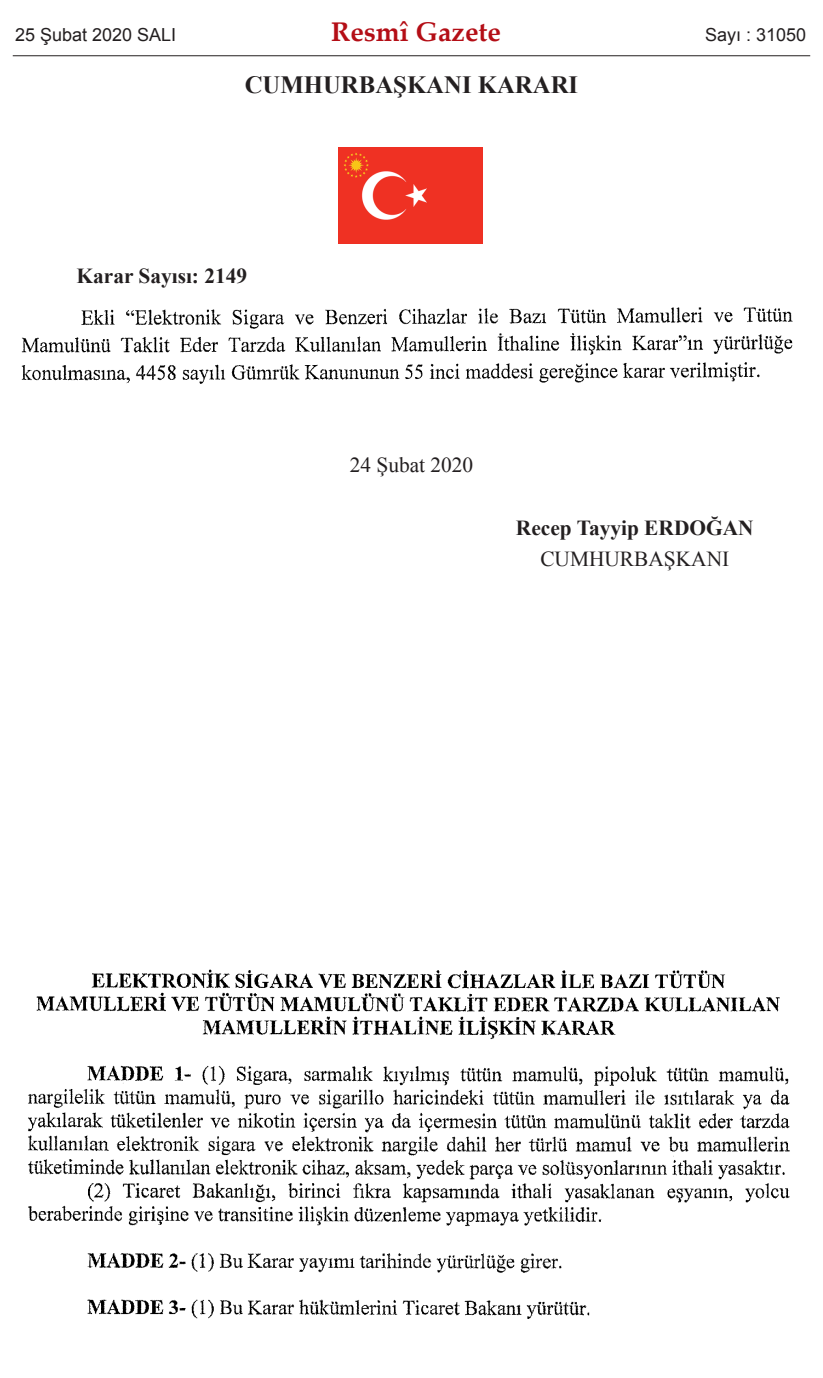
<style>
.page{position:relative;width:823px;height:1378px;background:#fff}
.page>*{position:absolute;margin:0;border:0;box-sizing:border-box;transform-origin:0 0}
.t1{font:700 27px "Palatino Linotype";color:#b40e16}
.t2{font:700 24.75px "Times New Roman";color:#231f20}
.t3{font:700 21.38px "Times New Roman";color:#231f20}
.t4{font:21.38px "Times New Roman";color:#231f20}
.t5{font:18px "Arial";color:#231f20}
</style>
<div class="page">
<img style="left:339px;top:148px;width:143px;height:95px">
<img style="left:21px;top:307px;width:772px;height:77px">
<img style="left:28px;top:969px;width:762px;height:350px">
<hr style="left:13px;top:55px;width:797px;height:1px;background:#231f20">
<p class="t5" style="left:15px;top:25px;width:163px">25 Şubat 2020 SALI</p>
<p class="t1" style="left:331px;top:21px;width:171px">Resmî Gazete</p>
<p class="t5" style="left:705px;top:25px;width:103px">Sayı : 31050</p>
<p class="t2" style="left:245px;top:71px;width:335px">CUMHURBAŞKANI KARARI</p>
<p class="t3" style="left:77px;top:264px;width:172px">Karar Sayısı: 2149</p>
<p class="t4" style="left:350px;top:453px;width:125px">24 Şubat 2020</p>
<p class="t3" style="left:516px;top:516px;width:239px">Recep Tayyip ERDOĞAN</p>
<p class="t4" style="left:540px;top:547px;width:190px">CUMHURBAŞKANI</p>
</div>
